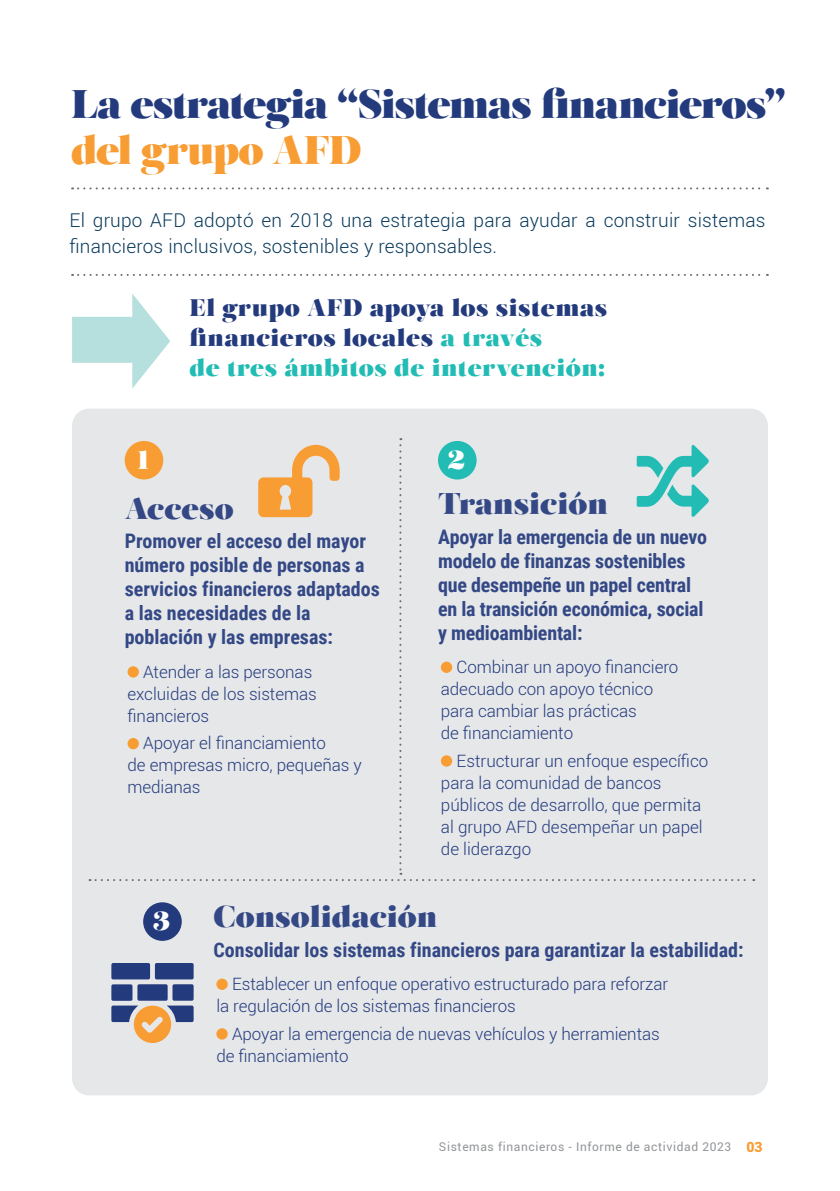
<style>
.page{position:relative;width:840px;height:1191px;background:#fff}
.page>*{position:absolute;margin:0;border:0;box-sizing:border-box;transform-origin:0 0}
.t1{font:40px "Salome";letter-spacing:-.035em;color:#233b7d}
.t2{font:40px "Salome";letter-spacing:-.025em;color:#f89d33}
.t3{font:30px "Salome";color:#334885}
.t4{font:26px "Salome";color:#fff}
.t5{font:24px/30px "Salome";letter-spacing:.02em;color:#233b7d}
.t6{font:700 20px/24px "Roboto Condensed";color:#334885}
.t7{font:300 19px/26px "Roboto";letter-spacing:.01em;color:#08395b}
.t8{font:300 17px/22px "Roboto";letter-spacing:-.005em;color:#233b7d}
.t9{font:12px "Roboto";letter-spacing:.05em;color:#939598}
.s1{color:#22bcb5}
.s2{font-weight:900;font-size:14px;color:#f89d33}
</style>
<div class="page">
<svg style="left:72px;top:294px;width:98px;height:95px"></svg>
<div style="left:72px;top:408px;width:695px;height:687px;background:#e6e7e9;border-radius:17px"></div>
<div style="left:143px;top:902px;width:39px;height:39px;background:#233b7d;border-radius:50%"></div>
<svg style="left:72px;top:187px;width:695px;height:2px"></svg>
<svg style="left:72px;top:274px;width:695px;height:2px"></svg>
<div style="left:216px;top:978px;width:11px;height:12px;background:#f89d33;border-radius:50%"></div>
<div style="left:216px;top:1028px;width:11px;height:11px;background:#f89d33;border-radius:50%"></div>
<svg style="left:89px;top:438px;width:664px;height:443px"></svg>
<div style="left:155px;top:963px;width:38px;height:16px;background:#233b7d;border-radius:2px"></div>
<div style="left:111px;top:963px;width:39px;height:16px;background:#233b7d;border-radius:2px"></div>
<div style="left:111px;top:984px;width:21px;height:16px;background:#233b7d;border-radius:2px"></div>
<div style="left:137px;top:984px;width:30px;height:16px;background:#233b7d;border-radius:2px"></div>
<div style="left:172px;top:984px;width:21px;height:16px;background:#233b7d;border-radius:2px"></div>
<svg style="left:111px;top:1005px;width:82px;height:38px"></svg>
<h1 class="t1" style="left:71px;top:77px;width:716px">La estrategia “Sistemas financieros”</h1>
<h1 class="t2" style="left:71px;top:123px;width:292px">del grupo AFD</h1>
<p class="t7" style="left:69px;top:206px;width:697px">El grupo AFD adoptó en 2018 una estrategia para ayudar a construir sistemas financieros inclusivos, sostenibles y responsables.</p>
<h3 class="t4" style="left:138px;top:442px;width:12px">1</h3>
<h3 class="t5" style="left:189px;top:292px;width:419px">El grupo AFD apoya los sistemas financieros locales <span class="s1">a través<br>de tres ámbitos de intervención:</span></h3>
<h3 class="t4" style="left:447px;top:442px;width:19px">2</h3>
<h2 class="t3" style="left:125px;top:488px;width:110px">Acceso</h2>
<p class="t6" style="left:125px;top:528px;width:256px">Promover el acceso del mayor número posible de personas a servicios financieros adaptados a las necesidades de la población y las empresas:</p>
<p class="t8" style="left:127px;top:660px;width:191px;text-indent:16px">Atender a las personas excluidas de los sistemas financieros</p>
<p class="t8" style="left:127px;top:731px;width:235px;text-indent:16px">Apoyar el financiamiento<br>de empresas micro, pequeñas y medianas</p>
<h2 class="t3" style="left:438px;top:483px;width:171px">Transición</h2>
<p class="t6" style="left:438px;top:524px;width:270px">Apoyar la emergencia de un nuevo modelo de finanzas sostenibles que desempeñe un papel central en la transición económica, social y medioambiental:</p>
<p class="t8" style="left:440px;top:655px;width:239px;text-indent:16px">Combinar un apoyo financiero adecuado con apoyo técnico para cambiar las prácticas<br>de financiamiento</p>
<p class="t8" style="left:440px;top:749px;width:269px;text-indent:16px">Estructurar un enfoque específico para la comunidad de bancos públicos de desarrollo, que permita al grupo AFD desempeñar un papel de liderazgo</p>
<h3 class="t4" style="left:153px;top:903px;width:18px">3</h3>
<h2 class="t3" style="left:213px;top:896px;width:225px">Consolidación</h2>
<p class="t6" style="left:213px;top:936px;width:531px">Consolidar los sistemas financieros para garantizar la estabilidad:</p>
<p class="t8" style="left:216px;top:972px;width:453px;text-indent:16px">Establecer un enfoque operativo estructurado para reforzar la regulación de los sistemas financieros</p>
<p class="t8" style="left:216px;top:1022px;width:445px;text-indent:16px">Apoyar la emergencia de nuevas vehículos y herramientas de financiamiento</p>
<p class="t9" style="left:438px;top:1138px;width:325px">Sistemas financieros - Informe de actividad 2023 <span class="s2">03</span></p>
</div>
